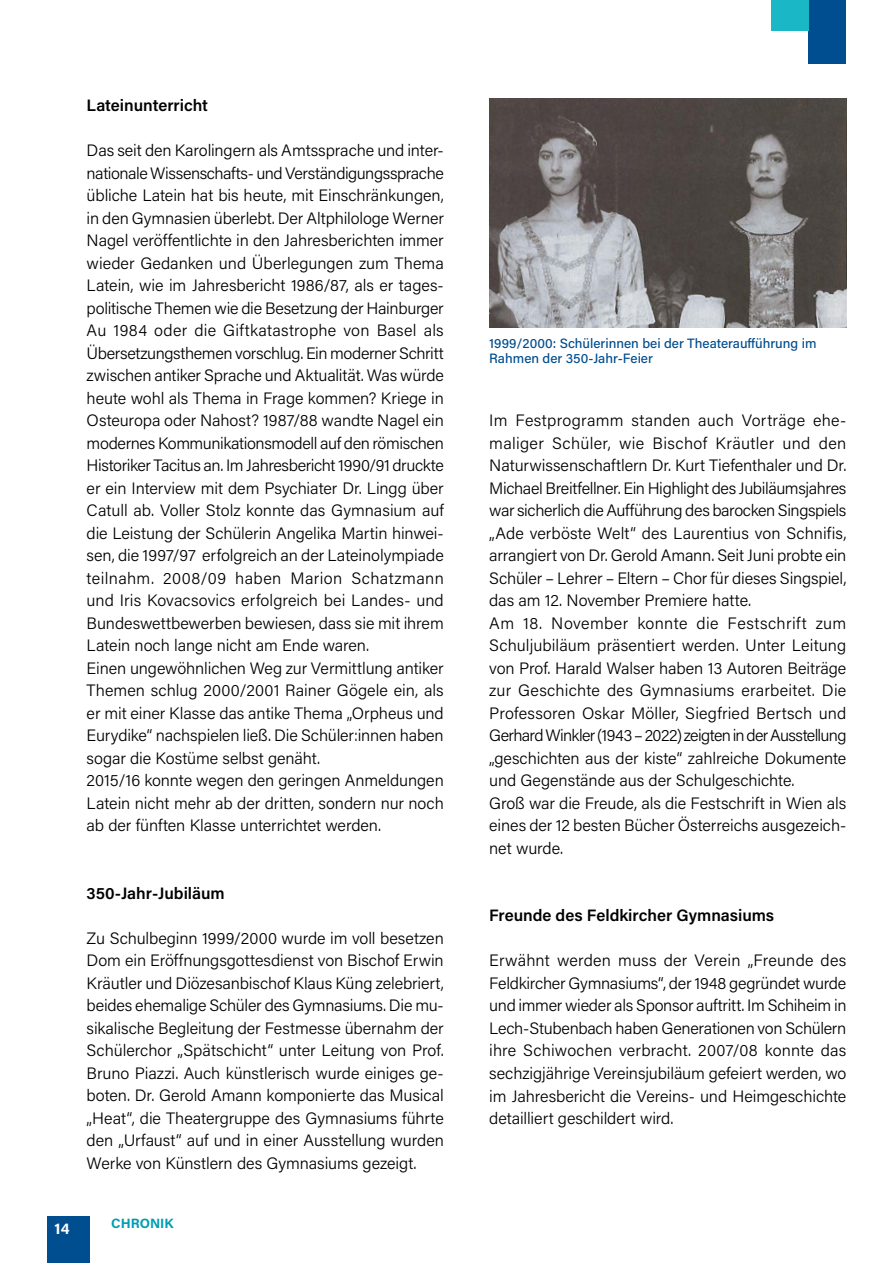
<style>
.page{position:relative;width:893px;height:1263px;background:#fff}
.page>*{position:absolute;margin:0;border:0;box-sizing:border-box;transform-origin:0 0}
.t1{font:300 16.5px/22.5px "Acumin Pro";letter-spacing:-.005em;color:#000}
.t2{font:600 16.5px "Acumin Pro";color:#000}
.t3{font:700 15px "Acumin Pro";color:#fff}
.t4{font:500 13.5px/15px "Acumin Pro";color:#004e90}
.t5{font:700 13.5px "Acumin Pro";color:#009db3}
</style>
<div class="page">
<div style="left:47px;top:1216px;width:42px;height:47px;background:#004e90"></div>
<div style="left:808px;top:0;width:38px;height:64px;background:#004e90"></div>
<div style="left:771px;top:0;width:37px;height:30px;background:#1ab7c7"></div>
<img style="left:489px;top:99px;width:357px;height:229px">
<p class="t2" style="left:87px;top:94px;width:123px">Lateinunterricht</p>
<p class="t1" style="left:87px;top:138px;width:359px">Das seit den Karolingern als Amtssprache und inter&shy;nationale Wissenschafts- und Verständigungssprache übliche Latein hat bis heute, mit Einschränkungen, in den Gymnasien überlebt. Der Altphilologe Werner Nagel veröffentlichte in den Jahresberichten immer wieder Gedanken und Überlegungen zum Thema Latein, wie im Jahresbericht 1986/87, als er tages&shy;politische Themen wie die Besetzung der Hainburger Au 1984 oder die Giftkatastrophe von Basel als Übersetzungsthemen vorschlug. Ein moderner Schritt zwischen antiker Sprache und Aktualität. Was würde heute wohl als Thema in Frage kommen? Kriege in Osteuropa oder Nahost? 1987/88 wandte Nagel ein modernes Kommunikationsmodell auf den römischen Historiker Tacitus an. Im Jahresbericht 1990/91 druckte er ein Interview mit dem Psychiater Dr. Lingg über Catull ab. Voller Stolz konnte das Gymnasium auf die Leistung der Schülerin Angelika Martin hinwei&shy;sen, die 1997/97 erfolgreich an der Lateinolympiade teilnahm. 2008/09 haben Marion Schatzmann und Iris Kovacsovics erfolgreich bei Landes- und Bundeswettbewerben bewiesen, dass sie mit ihrem Latein noch lange nicht am Ende waren.<br>Einen ungewöhnlichen Weg zur Vermittlung antiker Themen schlug 2000/2001 Rainer Gögele ein, als er mit einer Klasse das antike Thema „Orpheus und Eurydike“ nachspielen ließ. Die Schüler:innen haben sogar die Kostüme selbst genäht.<br>2015/16 konnte wegen den geringen Anmeldungen Latein nicht mehr ab der dritten, sondern nur noch ab der fünften Klasse unterrichtet werden.</p>
<p class="t2" style="left:87px;top:881px;width:140px">350-Jahr-Jubiläum</p>
<p class="t1" style="left:87px;top:926px;width:359px;text-align:justify">Zu Schulbeginn 1999/2000 wurde im voll besetzen Dom ein Eröffnungsgottesdienst von Bischof Erwin Kräutler und Diözesanbischof Klaus Küng zelebriert, beides ehemalige Schüler des Gymnasiums. Die mu&shy;sikalische Begleitung der Festmesse übernahm der Schülerchor „Spätschicht“ unter Leitung von Prof.<br>Bruno Piazzi. Auch künstlerisch wurde einiges ge&shy;boten. Dr. Gerold Amann komponierte das Musical „Heat“, die Theatergruppe des Gymnasiums führte den „Urfaust“ auf und in einer Ausstellung wurden Werke von Künstlern des Gymnasiums gezeigt.</p>
<p class="t3" style="left:55px;top:1218px;width:16px">14</p>
<p class="t5" style="left:111px;top:1214px;width:64px">CHRONIK</p>
<p class="t4" style="left:489px;top:335px;width:329px">1999/2000: Schülerinnen bei der Theateraufführung im<br>Rahmen der 350-Jahr-Feier</p>
<p class="t1" style="left:489px;top:409px;width:359px">Im Festprogramm standen auch Vorträge ehe&shy;maliger Schüler, wie Bischof Kräutler und den Naturwissenschaftlern Dr. Kurt Tiefenthaler und Dr.<br>Michael Breitfellner. Ein Highlight des Jubiläumsjahres war sicherlich die Aufführung des barocken Singspiels „Ade verböste Welt“ des Laurentius von Schnifis, arrangiert von Dr. Gerold Amann. Seit Juni probte ein Schüler – Lehrer – Eltern – Chor für dieses Singspiel, das am 12. November Premiere hatte.<br>Am 18. November konnte die Festschrift zum Schuljubiläum präsentiert werden. Unter Leitung von Prof. Harald Walser haben 13 Autoren Beiträge zur Geschichte des Gymnasiums erarbeitet. Die Professoren Oskar Möller, Siegfried Bertsch und Gerhard Winkler (1943 – 2022) zeigten in der Ausstellung „geschichten aus der kiste“ zahlreiche Dokumente und Gegenstände aus der Schulgeschichte.<br>Groß war die Freude, als die Festschrift in Wien als eines der 12 besten Bücher Österreichs ausgezeich&shy;net wurde.</p>
<p class="t2" style="left:489px;top:904px;width:286px">Freunde des Feldkircher Gymnasiums</p>
<p class="t1" style="left:489px;top:949px;width:359px;text-align:justify">Erwähnt werden muss der Verein „Freunde des Feldkircher Gymnasiums“, der 1948 gegründet wurde und immer wieder als Sponsor auftritt. Im Schiheim in Lech-Stubenbach haben Generationen von Schülern ihre Schiwochen verbracht. 2007/08 konnte das sechzigjährige Vereinsjubiläum gefeiert werden, wo im Jahresbericht die Vereins- und Heimgeschichte detailliert geschildert wird.</p>
</div>
